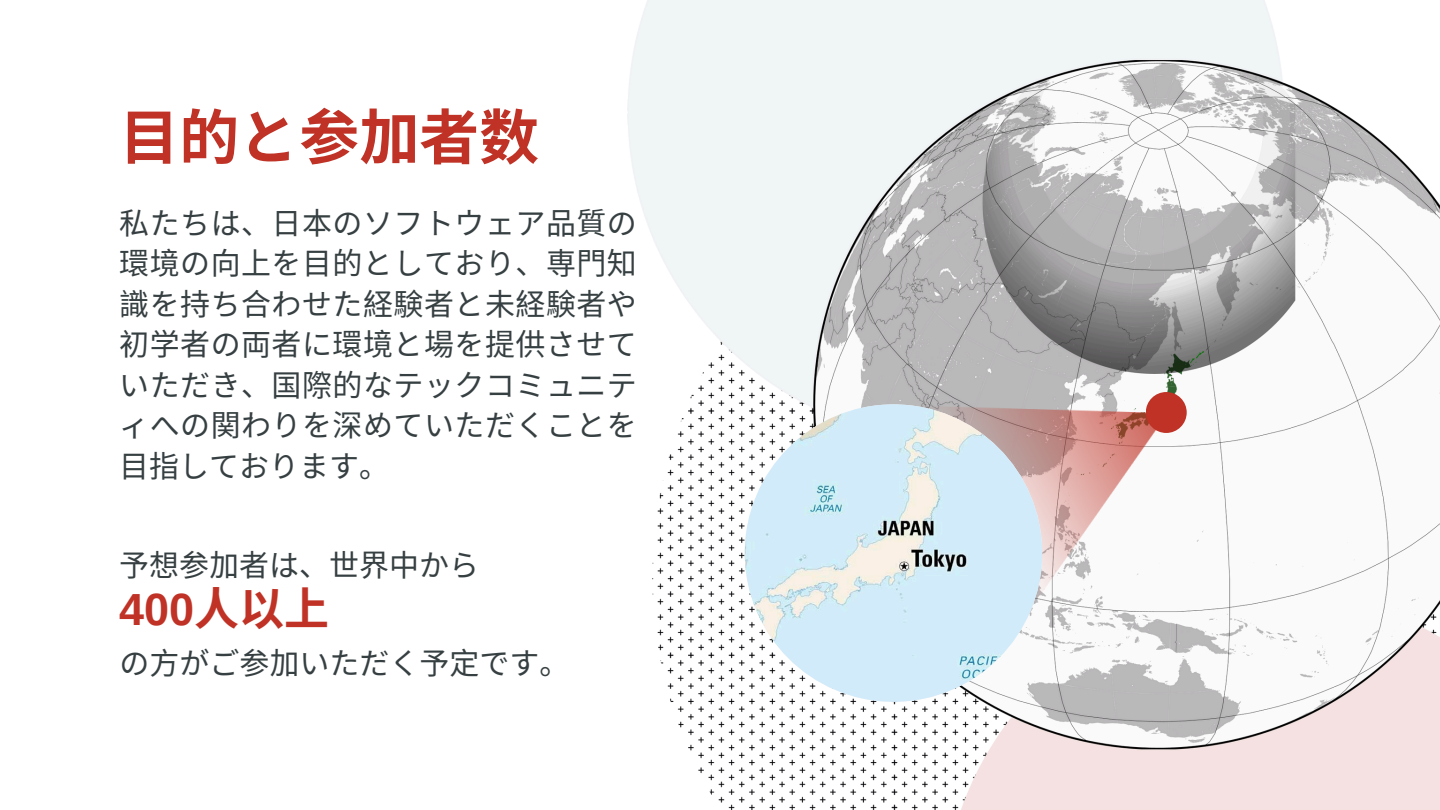
<style>
.page{position:relative;width:1440px;height:810px;background:#fff}
.page>*{position:absolute;margin:0;border:0;box-sizing:border-box;transform-origin:0 0}
.t1{font:700 60px "Noto Sans CJ Ksc";color:#bf3225}
.t2{font:700 45px "Arimo";color:#bf3225}
.t3{font:30px/40.5px "Noto Sans CJ Ksc";letter-spacing:.015em;color:#363f41;text-align:justify}
.s1{font-family:"Noto Sans CJ Ksc"}
</style>
<div class="page">
<img style="left:627px;top:0;width:813px;height:810px">
<img style="left:925px;top:407px;width:242px;height:197px">
<img style="left:745px;top:404px;width:297px;height:298px;border-radius:50%">
<div style="left:1146px;top:392px;width:41px;height:41px;background:#bf3225;border-radius:50%"></div>
<h1 class="t1" style="left:119px;top:90px;width:421px">目的と参加者数</h1>
<h2 class="t3" style="left:119px;top:201px;width:519px">私たちは、日本のソフトウェア品質の環境の向上を目的としており、専門知識を持ち合わせた経験者と未経験者や初学者の両者に環境と場を提供させていただき、国際的なテックコミュニティへの関わりを深めていただくことを目指しております。</h2>
<p class="t3" style="left:119px;top:543px;width:361px">予想参加者は、世界中から</p>
<p class="t2" style="left:119px;top:585px;width:212px">400<span class="s1">人以上</span></p>
<p class="t3" style="left:119px;top:641px;width:451px">の方がご参加いただく予定です。</p>
</div>
